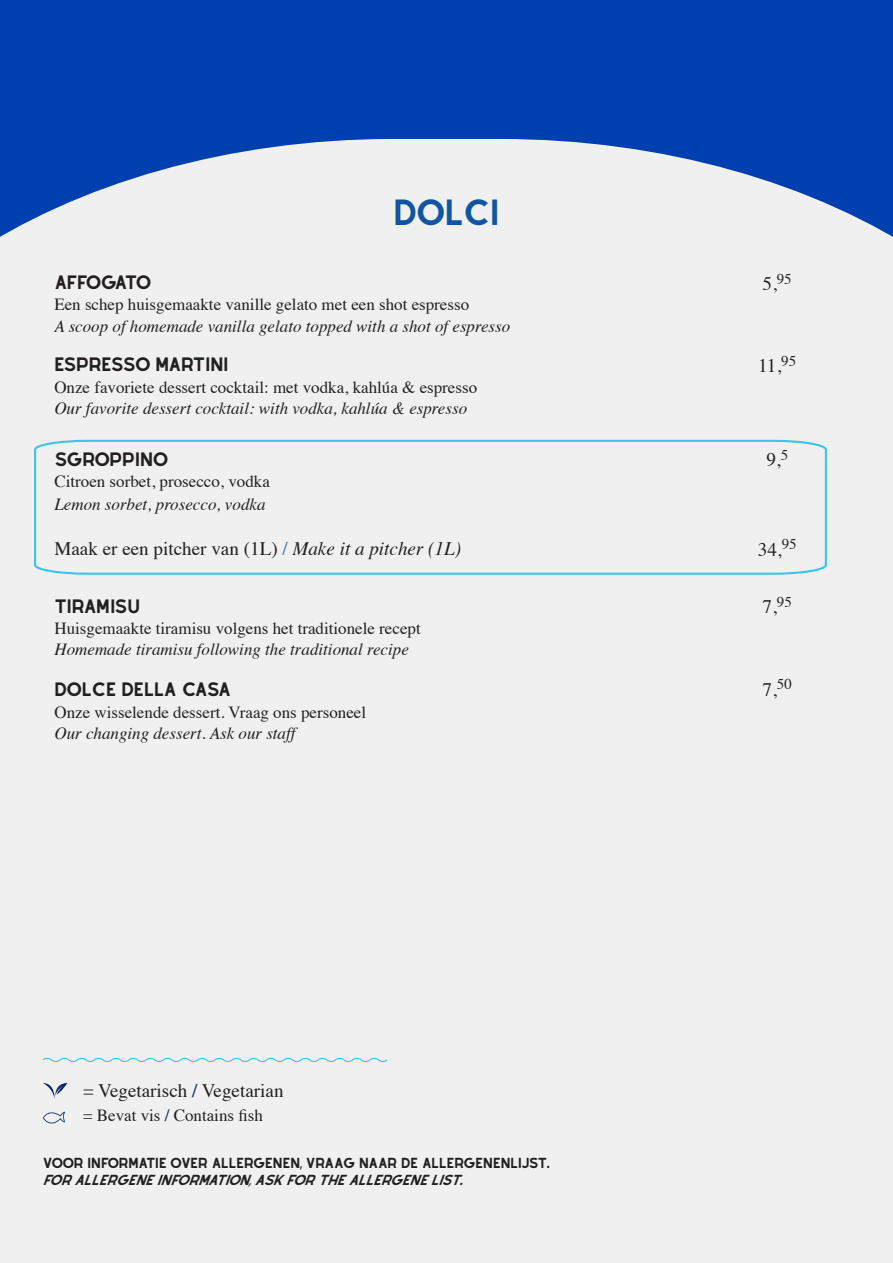
<style>
.page{position:relative;width:893px;height:1263px;background:#fff}
.page>*{position:absolute;margin:0;border:0;box-sizing:border-box;transform-origin:0 0}
.t1{font:31.8px "Alyssum Sans";letter-spacing:-.01em;color:#1055a3}
.t2{font:19.05px "Times";color:#231f20}
.t3{font:16.95px "Times";color:#231f20}
.t4{font:italic 16.95px "Times";color:#231f20}
.t5{font:16.95px "Alyssum Sans";letter-spacing:-.03em;color:#231f20}
.t6{font:16.95px "Alyssum Sans";letter-spacing:-.07em;color:#231f20}
.t7{font:16.95px "Alyssum Sans";letter-spacing:-.01em;color:#231f20}
.t8{font:14.85px "Times";color:#231f20}
.t9{font:12.75px "Alyssum Sans";letter-spacing:-.02em;color:#231f20}
.t10{font:italic 12.75px "Alyssum Sans";color:#231f20}
.s1{color:#1055a2}
.s2{font-style:italic}
.s3{font-weight:700;color:#1b3667}
</style>
<div class="page">
<div style="left:0;top:0;width:893px;height:139px;background:#003faf"></div>
<div style="left:0;top:139px;width:893px;height:1124px;background:#f0f0f1"></div>
<svg style="left:43px;top:1083px;width:24px;height:16px"></svg>
<svg style="left:43px;top:1112px;width:22px;height:11px"></svg>
<svg style="left:41px;top:1056px;width:348px;height:7px"></svg>
<div style="left:33px;top:439px;width:795px;height:137px;background:#f0f0f1"></div>
<p class="t1" style="left:393px;top:192px;width:108px">DOLCI</p>
<p class="t6" style="left:54px;top:272px;width:98px">AFFOGATO</p>
<p class="t3" style="left:54px;top:289px;width:416px">Een schep huisgemaakte vanille gelato met een shot espresso</p>
<p class="t4" style="left:54px;top:311px;width:457px">A scoop of homemade vanilla gelato topped with a shot of espresso</p>
<p class="t5" style="left:54px;top:354px;width:176px">ESPRESSO MARTINI</p>
<p class="t3" style="left:54px;top:371px;width:424px">Onze favoriete dessert cocktail: met vodka, kahlúa &amp; espresso</p>
<p class="t4" style="left:54px;top:393px;width:414px">Our favorite dessert cocktail: with vodka, kahlúa &amp; espresso</p>
<p class="t2" style="left:762px;top:266px;width:31px">5,<sup>95</sup></p>
<p class="t2" style="left:758px;top:348px;width:40px">11,<sup>95</sup></p>
<p class="t5" style="left:54px;top:448px;width:115px">SGROPPINO</p>
<p class="t8" style="left:781px;top:441px;width:9px">5</p>
<p class="t3" style="left:54px;top:465px;width:217px">Citroen sorbet, prosecco, vodka</p>
<p class="t4" style="left:54px;top:490px;width:213px">Lemon sorbet, prosecco, vodka</p>
<p class="t2" style="left:54px;top:531px;width:408px">Maak er een pitcher van (1L) <span class="s1">/</span> <span class="s2">Make it a pitcher (1L)</span></p>
<p class="t2" style="left:766px;top:442px;width:16px">9,</p>
<p class="t2" style="left:758px;top:532px;width:40px">34,<sup>95</sup></p>
<p class="t7" style="left:54px;top:595px;width:87px">TIRAMISU</p>
<p class="t8" style="left:777px;top:588px;width:16px">95</p>
<p class="t3" style="left:54px;top:612px;width:368px">Huisgemaakte tiramisu volgens het traditionele recept</p>
<p class="t4" style="left:54px;top:635px;width:356px">Homemade tiramisu following the traditional recipe</p>
<p class="t2" style="left:763px;top:589px;width:16px">7,</p>
<p class="t5" style="left:54px;top:679px;width:178px">DOLCE DELLA CASA</p>
<p class="t3" style="left:54px;top:696px;width:313px">Onze wisselende dessert. Vraag ons personeel</p>
<p class="t4" style="left:54px;top:718px;width:243px">Our changing dessert. Ask our staff</p>
<p class="t2" style="left:83px;top:1073px;width:202px">= Vegetarisch <span class="s3">/</span> Vegetarian</p>
<p class="t3" style="left:83px;top:1099px;width:181px">= Bevat vis <span class="s3">/</span> Contains fish</p>
<p class="t9" style="left:43px;top:1155px;width:508px">VOOR INFORMATIE OVER ALLERGENEN, VRAAG NAAR DE ALLERGENENLIJST.</p>
<p class="t10" style="left:43px;top:1171px;width:427px">FORALLERGENEINFORMATION,ASKFORTHEALLERGENELIST.</p>
<p class="t2" style="left:763px;top:671px;width:31px">7,<sup>50</sup></p>
</div>
